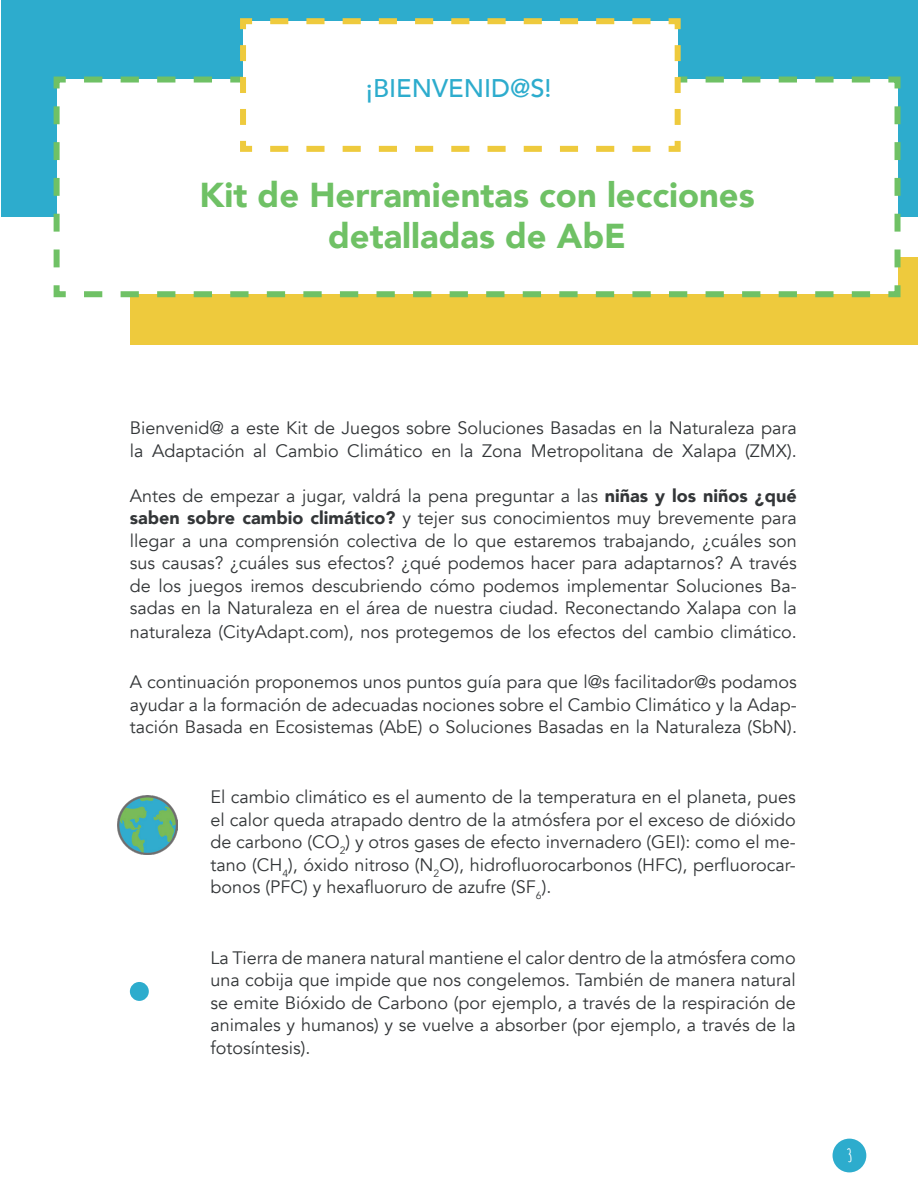
<style>
.page{position:relative;width:918px;height:1188px;background:#fff}
.page>*{position:absolute;margin:0;border:0;box-sizing:border-box;transform-origin:0 0}
.t1{font:900 34.5px/41.4px "Avenir";color:#6fc165;text-align:center}
.t2{font:500 25.5px "Avenir";color:#2daccd}
.t3{font:18px/22.5px "Avenir";color:#333638;text-align:justify}
.t4{font:700 18px "Amatic SC";color:#fff}
.s1{font-weight:900}
</style>
<div class="page">
<div style="left:833px;top:1139px;width:33px;height:33px;background:#2daccd;border-radius:50%"></div>
<div style="left:131px;top:257px;width:787px;height:87px;background:#eeca3d"></div>
<div style="left:1px;top:1px;width:917px;height:216px;background:#2daccd"></div>
<div style="left:53px;top:76px;width:848px;height:224px;background:#fff"></div>
<svg style="left:75px;top:76px;width:795px;height:57px"></svg>
<svg style="left:237px;top:18px;width:447px;height:137px"></svg>
<img style="left:118px;top:795px;width:60px;height:60px">
<div style="left:130px;top:982px;width:19px;height:19px;background:#2daccd;border-radius:50%"></div>
<h2 class="t2" style="left:366px;top:66px;width:187px">¡BIENVENID@S!</h2>
<h1 class="t1" style="left:200px;top:173px;width:557px">Kit de Herramientas con lecciones detalladas de AbE</h1>
<p class="t3" style="left:130px;top:417px;width:669px">Bienvenid@ a este Kit de Juegos sobre Soluciones Basadas en la Naturaleza para la Adaptación al Cambio Climático en la Zona Metropolitana de Xalapa (ZMX).</p>
<p class="t3" style="left:130px;top:484px;width:669px">Antes de empezar a jugar, valdrá la pena preguntar a las <span class="s1">niñas y los niños ¿qué saben sobre cambio climático?</span> y tejer sus conocimientos muy brevemente para llegar a una comprensión colectiva de lo que estaremos trabajando, ¿cuáles son sus causas? ¿cuáles sus efectos? ¿qué podemos hacer para adaptarnos? A través de los juegos iremos descubriendo cómo podemos implementar Soluciones Ba&shy;sadas en la Naturaleza en el área de nuestra ciudad. Reconectando Xalapa con la naturaleza (CityAdapt.com), nos protegemos de los efectos del cambio climático.</p>
<p class="t3" style="left:130px;top:671px;width:669px">A continuación proponemos unos puntos guía para que l@s facilitador@s podamos ayudar a la formación de adecuadas nociones sobre el Cambio Climático y la Adap&shy;tación Basada en Ecosistemas (AbE) o Soluciones Basadas en la Naturaleza (SbN).</p>
<p class="t3" style="left:210px;top:786px;width:587px">El cambio climático es el aumento de la temperatura en el planeta, pues el calor queda atrapado dentro de la atmósfera por el exceso de dióxido de carbono (CO<sub>2</sub>) y otros gases de efecto invernadero (GEI): como el me&shy;tano (CH<sub>4</sub>), óxido nitroso (N<sub>2</sub>O), hidrofluorocarbonos (HFC), perfluorocar&shy;bonos (PFC) y hexafluoruro de azufre (SF<sub>6</sub>).</p>
<p class="t3" style="left:210px;top:946px;width:587px">La Tierra de manera natural mantiene el calor dentro de la atmósfera como una cobija que impide que nos congelemos. También de manera natural se emite Bióxido de Carbono (por ejemplo, a través de la respiración de animales y humanos) y se vuelve a absorber (por ejemplo, a través de la fotosíntesis).</p>
<p class="t4" style="left:847px;top:1142px;width:8px">3</p>
</div>
